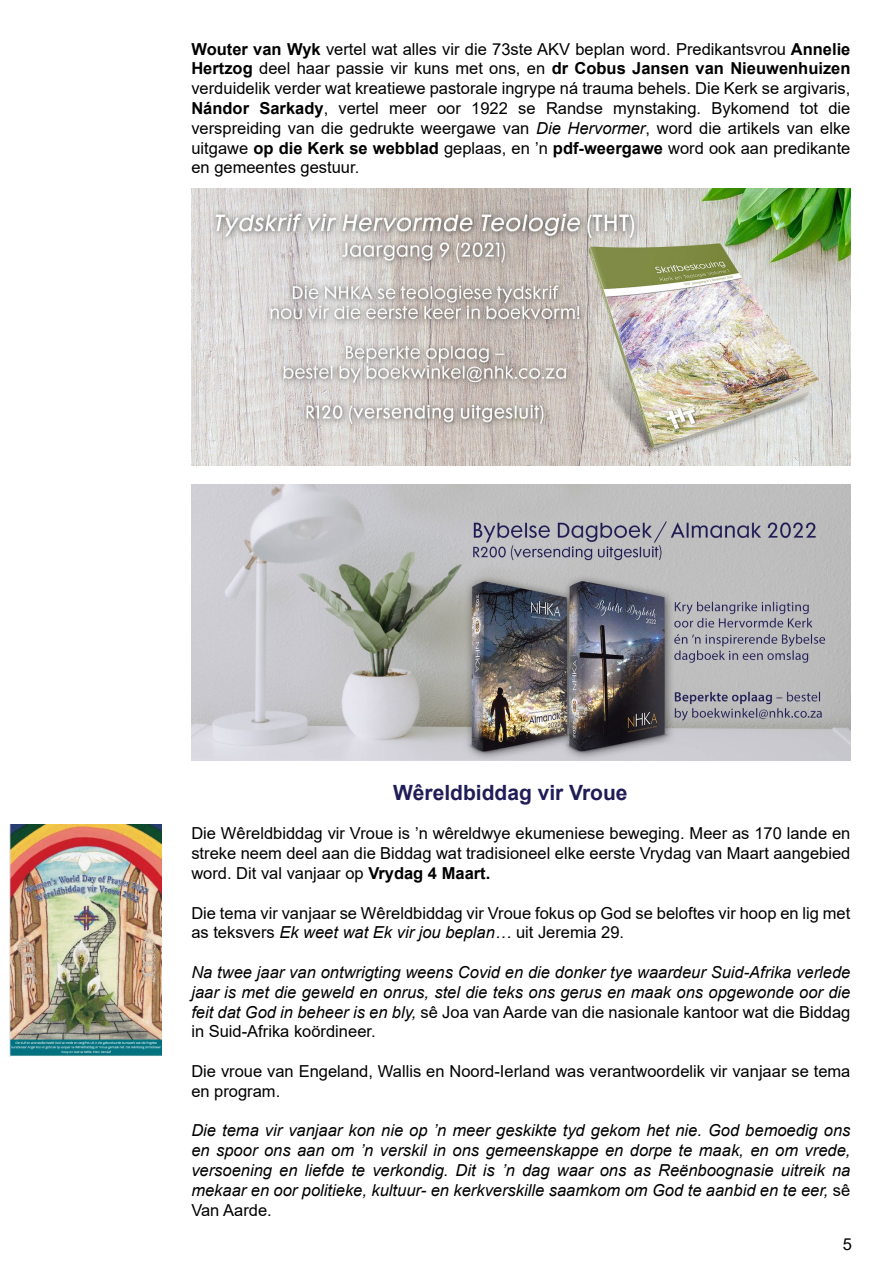
<style>
.page{position:relative;width:893px;height:1263px;background:#fff}
.page>*{position:absolute;margin:0;border:0;box-sizing:border-box;transform-origin:0 0}
.t1{font:700 21px "Arial";color:#201c57}
.t2{font:16.5px/19.8px "Arial";color:#000;text-align:justify}
.t3{font:italic 16.5px/19.8px "Arial";color:#000;text-align:justify}
.s1{font-weight:700}
.s2{font-style:italic}
.s3{font-style:normal}
</style>
<div class="page">
<img style="left:191px;top:484px;width:659px;height:277px">
<img style="left:191px;top:189px;width:659px;height:276px">
<img style="left:9px;top:825px;width:152px;height:232px">
<p class="t2" style="left:191px;top:39px;width:661px"><span class="s1">Wouter van Wyk</span> vertel wat alles vir die 73ste AKV beplan word. Predikantsvrou <span class="s1">Annelie Hertzog</span> deel haar passie vir kuns met ons, en <span class="s1">dr Cobus Jansen van Nieuwenhuizen </span>verduidelik verder wat kreatiewe pastorale ingrype ná trauma behels. Die Kerk se argivaris, <span class="s1">Nándor Sarkady</span>, vertel meer oor 1922 se Randse mynstaking. Bykomend tot die verspreiding van die gedrukte weergawe van <span class="s2">Die Hervormer</span>, word die artikels van elke uitgawe <span class="s1">op die Kerk se webblad</span> geplaas, en ’n <span class="s1">pdf-weergawe</span> word ook aan predikante en gemeentes gestuur.</p>
<p class="t1" style="left:393px;top:778px;width:236px">Wêreldbiddag vir Vroue</p>
<p class="t2" style="left:191px;top:824px;width:661px">Die Wêreldbiddag vir Vroue is ’n wêreldwye ekumeniese beweging. Meer as 170 lande en streke neem deel aan die Biddag wat tradisioneel elke eerste Vrydag van Maart aangebied word. Dit val vanjaar op <span class="s1">Vrydag 4 Maart.</span></p>
<p class="t2" style="left:191px;top:903px;width:661px">Die tema vir vanjaar se Wêreldbiddag vir Vroue fokus op God se beloftes vir hoop en lig met as teksvers <span class="s2">Ek weet wat Ek vir jou beplan…</span> uit Jeremia 29.</p>
<p class="t3" style="left:191px;top:962px;width:661px">Na twee jaar van ontwrigting weens Covid en die donker tye waardeur Suid-Afrika verlede jaar is met die geweld en onrus, stel die teks ons gerus en maak ons opgewonde oor die feit dat God in beheer is en bly, <span class="s3">sê Joa van Aarde van die nasionale kantoor wat die Biddag in Suid-Afrika koördineer.</span></p>
<p class="t2" style="left:191px;top:1061px;width:661px">Die vroue van Engeland, Wallis en Noord-Ierland was verantwoordelik vir vanjaar se tema en program.</p>
<p class="t3" style="left:191px;top:1121px;width:661px">Die tema vir vanjaar kon nie op ’n meer geskikte tyd gekom het nie. God bemoedig ons en spoor ons aan om ’n verskil in ons gemeenskappe en dorpe te maak, en om vrede, versoening en liefde te verkondig. Dit is ’n dag waar ons as Reënboognasie uitreik na mekaar en oor politieke, kultuur- en kerkverskille saamkom om God te aanbid en te eer, <span class="s3">sê Van Aarde.</span></p>
<p class="t2" style="left:843px;top:1234px;width:11px">5</p>
</div>
